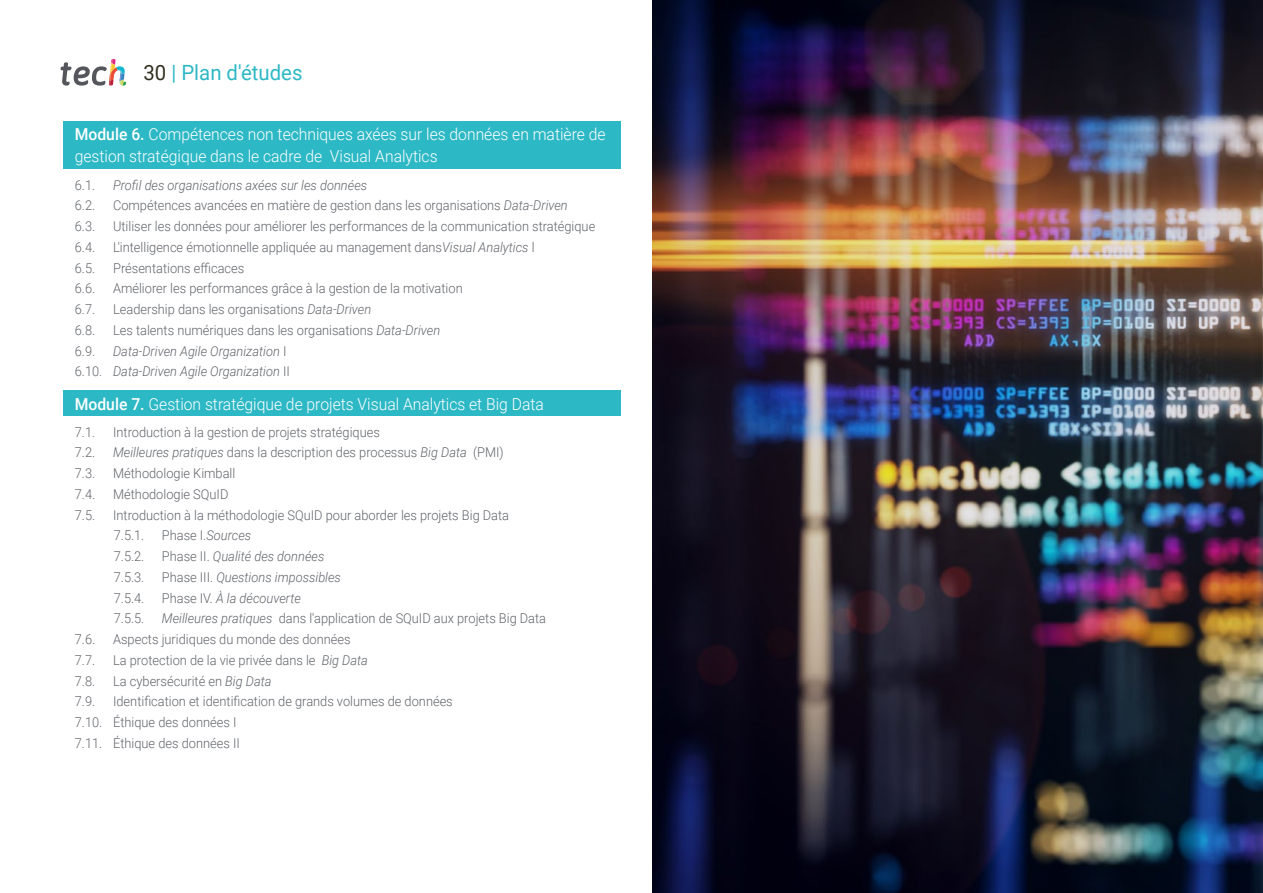
<style>
.page{position:relative;width:1263px;height:893px;background:#fff}
.page>*{position:absolute;margin:0;border:0;box-sizing:border-box;transform-origin:0 0}
.t1{font:21px "Roboto";color:#2db8c5}
.t2{font:300 16.5px/22.5px "Roboto";color:#fff;scale:.95 1}
.t3{font:300 13.5px/20.7px "Roboto";color:#61646a;scale:.95 1}
.t4{font:italic 300 13.5px/20.7px "Roboto";color:#61646a;text-align:right;scale:.95 1}
.s1{color:#312e20}
.s2{font-weight:500}
.s3{font-style:italic}
.s4{font-style:normal}
</style>
<div class="page">
<svg style="left:61px;top:59px;width:65px;height:27px"></svg>
<div style="left:64px;top:121px;width:557px;height:48px;background:#2db8c5"></div>
<div style="left:64px;top:391px;width:557px;height:25px;background:#2db8c5"></div>
<img style="left:653px;top:0;width:610px;height:893px">
<h1 class="t1" style="left:144px;top:57px;width:161px"><span class="s1">30</span> | Plan d'études</h1>
<p class="t2" style="left:75px;top:122px;width:560px"><span class="s2">Module 6.</span> Compétences non techniques axées sur les données en matière de gestion stratégique dans le cadre de Visual Analytics</p>
<p class="t3" style="left:75px;top:174px;width:23px">6.1.</p>
<p class="t4" style="left:113px;top:174px;width:269px">Profil des organisations axées sur les données</p>
<p class="t3" style="left:75px;top:195px;width:23px">6.2.</p>
<p class="t3" style="left:113px;top:195px;width:480px">Compétences avancées en matière de gestion dans les organisations <span class="s3">Data-Driven</span></p>
<p class="t3" style="left:75px;top:215px;width:23px">6.3.</p>
<p class="t3" style="left:113px;top:215px;width:509px">Utiliser les données pour améliorer les performances de la communication stratégique</p>
<p class="t3" style="left:75px;top:236px;width:23px">6.4.</p>
<p class="t3" style="left:113px;top:236px;width:445px">L'intelligence émotionnelle appliquée au management dans<span class="s3">Visual Analytics</span> l</p>
<p class="t3" style="left:75px;top:257px;width:23px">6.5.</p>
<p class="t3" style="left:113px;top:257px;width:140px">Présentations efficaces</p>
<p class="t3" style="left:75px;top:278px;width:23px">6.6.</p>
<p class="t3" style="left:113px;top:278px;width:369px">Améliorer les performances grâce à la gestion de la motivation</p>
<p class="t3" style="left:75px;top:298px;width:23px">6.7.</p>
<p class="t3" style="left:113px;top:298px;width:273px">Leadership dans les organisations <span class="s3">Data-Driven</span></p>
<p class="t3" style="left:75px;top:319px;width:23px">6.8.</p>
<p class="t3" style="left:113px;top:319px;width:346px">Les talents numériques dans les organisations <span class="s3">Data-Driven</span></p>
<p class="t3" style="left:75px;top:340px;width:23px">6.9.</p>
<p class="t4" style="left:75px;top:340px;width:228px">Data-Driven Agile Organization <span class="s4">I<br>6.10.</span> Data-Driven Agile Organization <span class="s4">II</span></p>
<p class="t2" style="left:75px;top:392px;width:495px"><span class="s2">Module 7.</span> Gestion stratégique de projets Visual Analytics et Big Data</p>
<p class="t3" style="left:75px;top:421px;width:23px">7.1.</p>
<p class="t3" style="left:113px;top:421px;width:282px">Introduction à la gestion de projets stratégiques</p>
<p class="t3" style="left:75px;top:442px;width:23px">7.2.</p>
<p class="t3" style="left:113px;top:442px;width:413px"><span class="s3">Meilleures pratiques</span> dans la description des processus <span class="s3">Big Data</span> (PMI)</p>
<p class="t3" style="left:75px;top:462px;width:23px">7.3.</p>
<p class="t3" style="left:113px;top:462px;width:130px">Méthodologie Kimball</p>
<p class="t3" style="left:75px;top:483px;width:23px">7.4.</p>
<p class="t3" style="left:113px;top:483px;width:123px">Méthodologie SQuID</p>
<p class="t3" style="left:75px;top:504px;width:23px">7.5.</p>
<p class="t3" style="left:113px;top:504px;width:418px">Introduction à la méthodologie SQuID pour aborder les projets Big Data<br>7.5.1.</p>
<p class="t3" style="left:162px;top:525px;width:96px">Phase I.<span class="s3">Sources</span></p>
<p class="t3" style="left:114px;top:545px;width:34px">7.5.2.</p>
<p class="t4" style="left:162px;top:545px;width:173px"><span class="s4">Phase II.</span> Qualité des données</p>
<p class="t3" style="left:114px;top:566px;width:34px">7.5.3.</p>
<p class="t4" style="left:162px;top:566px;width:190px"><span class="s4">Phase III.</span> Questions impossibles</p>
<p class="t3" style="left:114px;top:587px;width:34px">7.5.4.</p>
<p class="t4" style="left:162px;top:587px;width:148px"><span class="s4">Phase IV.</span> À la découverte</p>
<p class="t3" style="left:114px;top:608px;width:34px">7.5.5.</p>
<p class="t3" style="left:162px;top:608px;width:406px"><span class="s3">Meilleures pratiques</span> dans l'application de SQuID aux projets Big Data</p>
<p class="t3" style="left:75px;top:628px;width:23px">7.6.</p>
<p class="t3" style="left:113px;top:628px;width:251px">Aspects juridiques du monde des données</p>
<p class="t3" style="left:75px;top:649px;width:23px">7.7.</p>
<p class="t3" style="left:113px;top:649px;width:270px">La protection de la vie privée dans le <span class="s3">Big Data</span></p>
<p class="t3" style="left:75px;top:670px;width:23px">7.8.</p>
<p class="t3" style="left:113px;top:670px;width:168px">La cybersécurité en <span class="s3">Big Data</span></p>
<p class="t3" style="left:75px;top:691px;width:23px">7.9.</p>
<p class="t3" style="left:75px;top:691px;width:399px;text-indent:38px">Identification et identification de grands volumes de données<br>7.10. Éthique des données I<br>7.11. Éthique des données II</p>
</div>
